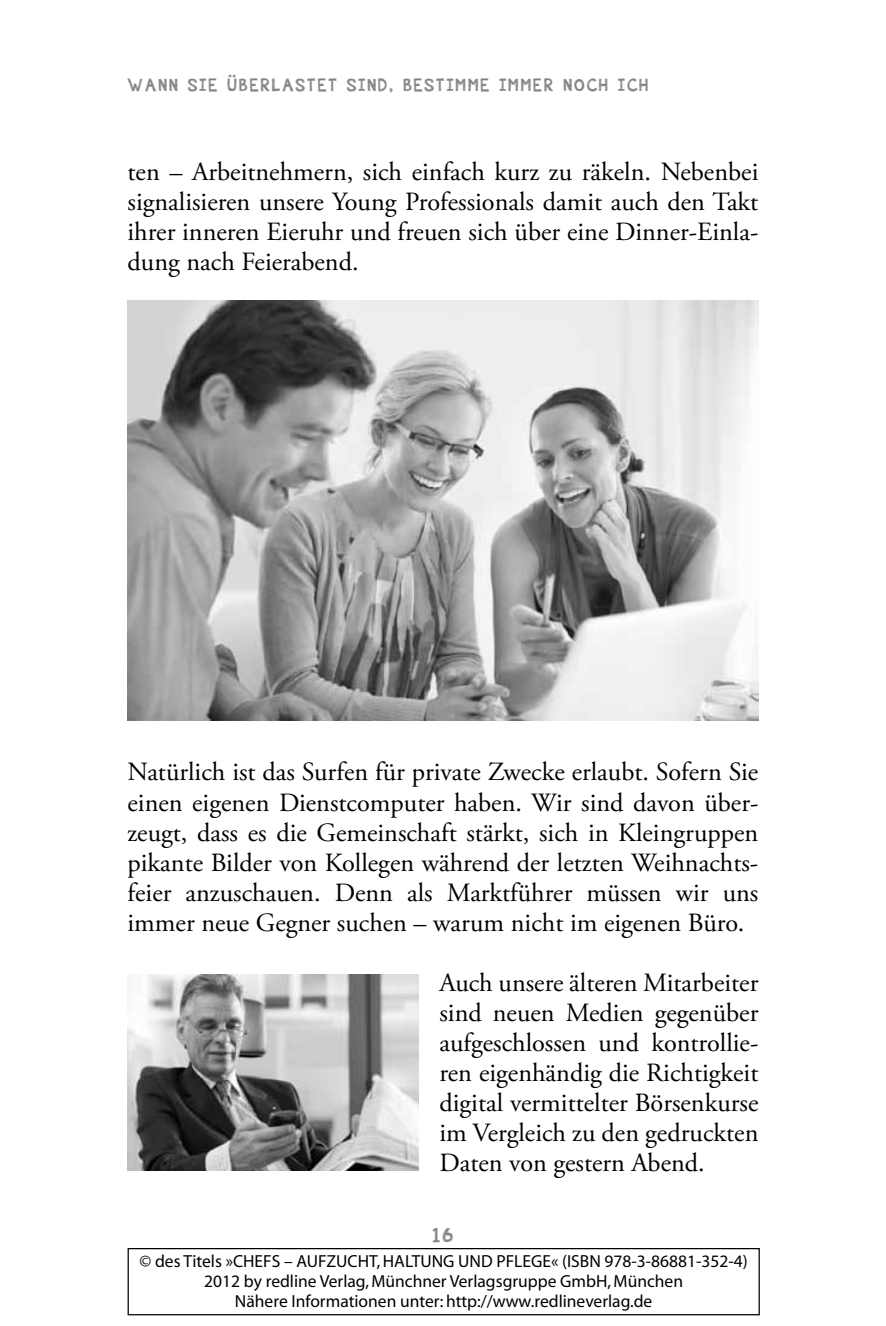
<style>
.page{position:relative;width:886px;height:1326px;background:#fff}
.page>*{position:absolute;margin:0;border:0;box-sizing:border-box;transform-origin:0 0}
.t1{font:26.25px/30px "Adobe Garamond Pro";color:#000;text-align:justify}
.t2{font:20px "appleberry";color:#808285}
.t3{font:17.5px/20px "Myriad MM 400 600";color:#000;text-align:center}
.t4{font:17.5px "appleberry";letter-spacing:.13em;color:#808285}
</style>
<div class="page">
<div style="left:128px;top:1247px;width:632px;height:68px;border:1px solid #000"></div>
<img style="left:128px;top:300px;width:630px;height:420px">
<img style="left:128px;top:974px;width:290px;height:196px">
<p class="t4" style="left:128px;top:72px;width:522px">WANN SIE ÜBERLASTET SIND, BESTIMME IMMER NOCH ICH</p>
<p class="t1" style="left:128px;top:158px;width:632px">ten – Arbeitnehmern, sich einfach kurz zu räkeln. Nebenbei signalisieren unsere Young Professionals damit auch den Takt ihrer inneren Eieruhr und freuen sich über eine Dinner-Einla&shy;dung nach Feierabend.</p>
<p class="t1" style="left:128px;top:758px;width:632px">Natürlich ist das Surfen für private Zwecke erlaubt. Sofern Sie einen eigenen Dienstcomputer haben. Wir sind davon über&shy;zeugt, dass es die Gemeinschaft stärkt, sich in Kleingruppen pikante Bilder von Kollegen während der letzten Weihnachts&shy;feier anzuschauen. Denn als Marktführer müssen wir uns immer neue Gegner suchen – warum nicht im eigenen Büro.</p>
<p class="t1" style="left:439px;top:968px;width:320px">Auch unsere älteren Mitarbeiter sind neuen Medien gegenüber aufgeschlossen und kontrollie&shy;ren eigenhändig die Richtigkeit digital vermittelter Börsenkurse im Vergleich zu den gedruckten Daten von gestern Abend.</p>
<p class="t2" style="left:433px;top:1220px;width:22px">16</p>
<p class="t3" style="left:139px;top:1252px;width:610px">© des Titels »Chefs – Aufzucht, Haltung und Pflege« (ISBN 978-3-86881-352-4)<br>2012 by redline Verlag, Münchner Verlagsgruppe GmbH, München<br>Nähere Informationen unter: http://www.redlineverlag.de</p>
</div>
